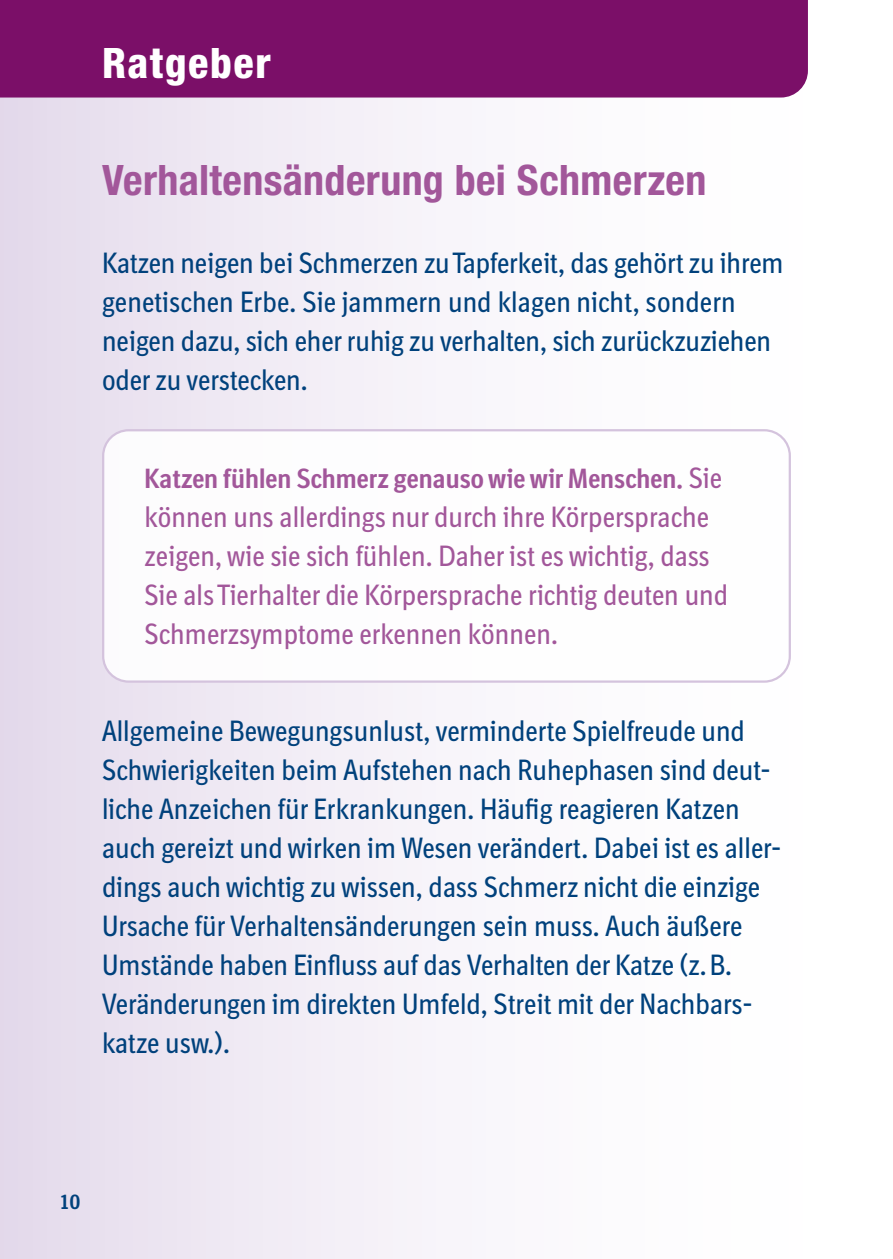
<style>
.page{position:relative;width:893px;height:1259px;background:#fff}
.page>*{position:absolute;margin:0;border:0;box-sizing:border-box;transform-origin:0 0}
.t1{font:700 condensed 42px "Helvetica Neue";letter-spacing:.01em;color:#a2579a}
.t2{font:800 condensed 42px "Helvetica Neue";letter-spacing:.04em;color:#fff}
.t3{font:28.5px/39px "BI Sans NEXT Cond";color:#00417c}
.t4{font:28.5px/39px "BI Sans NEXT Cond";color:#a2579a}
.t5{font:700 27px "BI Sans NEXT Cond";color:#a2579a}
.t6{font:700 21px "BI Sans NEXT Cond";color:#00417c}
.s1{font-weight:400;font-size:28.5px}
</style>
<div class="page">
<div style="left:0;top:0;width:893px;height:1259px;background:linear-gradient(to right,#e7deee,#fff)"></div>
<div style="left:0;top:0;width:808px;height:98px;background:#7b0f68"></div>
<div style="left:103px;top:430px;width:687px;height:251px;background:#fff;border-radius:26px"></div>
<div style="left:102px;top:429px;width:689px;height:253px;border:2px solid #d4c3dd;border-radius:26px"></div>
<h1 class="t2" style="left:102px;top:37px;width:171px">Ratgeber</h1>
<h1 class="t1" style="left:102px;top:155px;width:606px">Verhaltensänderung bei Schmerzen</h1>
<p class="t3" style="left:102px;top:243px;width:683px">Katzen neigen bei Schmerzen zu Tapferkeit, das gehört zu ihrem genetischen Erbe. Sie jammern und klagen nicht, sondern neigen dazu, sich eher ruhig zu verhalten, sich zurückzuziehen oder zu verstecken.</p>
<p class="t5" style="left:145px;top:462px;width:579px">Katzen fühlen Schmerz genauso wie wir Menschen. <span class="s1">Sie</span></p>
<p class="t4" style="left:145px;top:497px;width:585px">können uns allerdings nur durch ihre Körpersprache zeigen, wie sie sich fühlen. Daher ist es wichtig, dass Sie als Tierhalter die Körpersprache richtig deuten und Schmerzsymptome erkennen können.</p>
<p class="t3" style="left:102px;top:711px;width:681px">Allgemeine Bewegungsunlust, verminderte Spielfreude und Schwierigkeiten beim Aufstehen nach Ruhephasen sind deut&shy;liche Anzeichen für Erkrankungen. Häufig reagieren Katzen auch gereizt und wirken im Wesen verändert. Dabei ist es aller&shy;dings auch wichtig zu wissen, dass Schmerz nicht die einzige Ursache für Verhaltensänderungen sein muss. Auch äußere Umstände haben Einfluss auf das Verhalten der Katze (z.B.<br>Veränderungen im direkten Umfeld, Streit mit der Nachbars&shy;katze usw.).</p>
<p class="t6" style="left:60px;top:1189px;width:22px">10</p>
</div>
